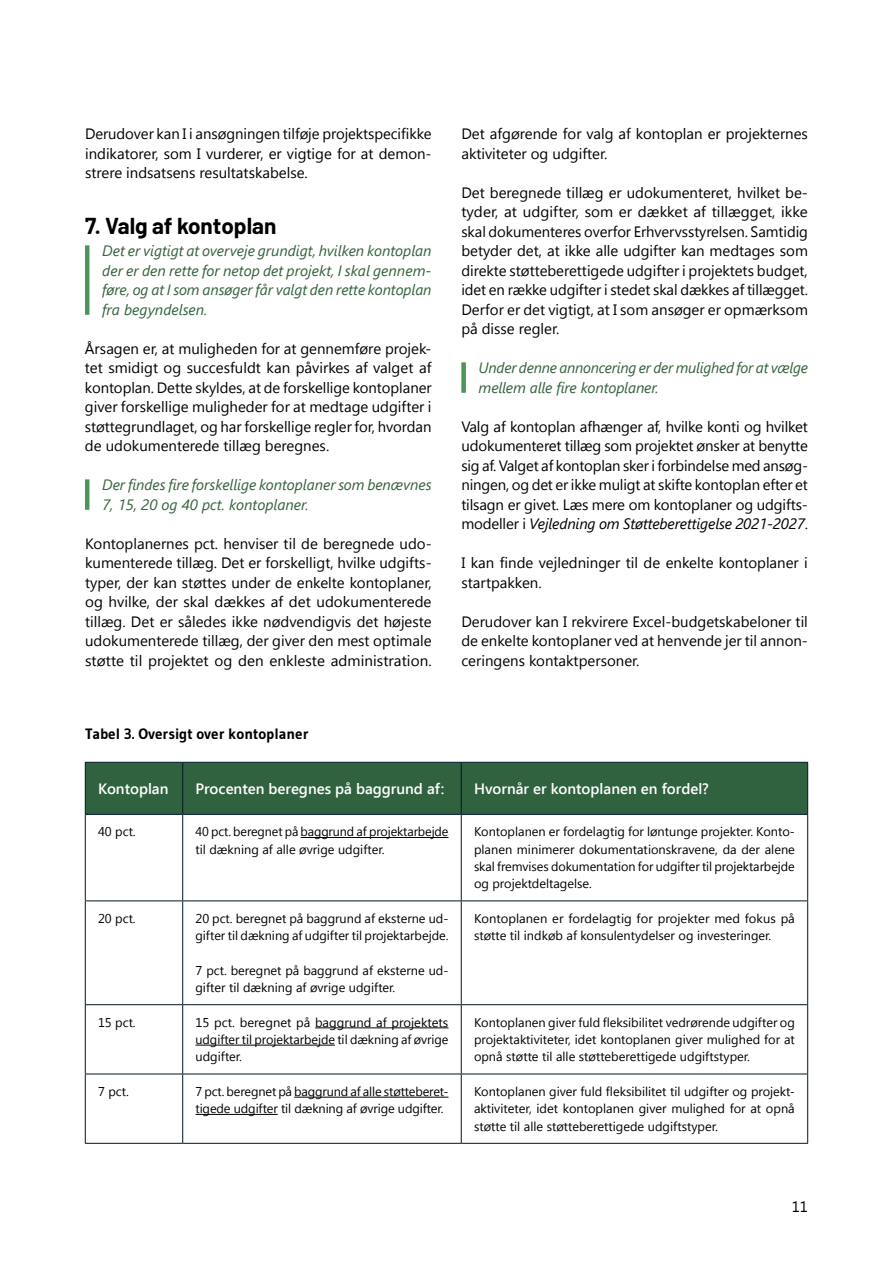
<style>
.page{position:relative;width:893px;height:1263px;background:#fff}
.page>*{position:absolute;margin:0;border:0;box-sizing:border-box;transform-origin:0 0}
.mellemrubrik_1_linje{font:700 22.5px "Barlow";color:#000}
.brød{font:15px/19.5px "Segoe UI";color:#000;text-align:justify}
.brød-2{font:italic 15px/19.5px "Segoe UI";letter-spacing:-.005em;color:#34633c}
.tabel_head_2{font:600 15px "Segoe UI";color:#fff}
.diagramheader{font:700 15px "Gudea";color:#000}
.tabel_txt{font:12.75px/17.2px "Segoe UI";color:#000}
.s1{font-style:italic}
</style>
<div class="page">
<div style="left:86px;top:763px;width:721px;height:51px;background:#30623f"></div>
<hr style="left:85px;top:900px;width:98px;height:1px;background:#011627">
<hr style="left:183px;top:900px;width:278px;height:1px;background:#011627">
<hr style="left:461px;top:900px;width:347px;height:1px;background:#011627">
<hr style="left:85px;top:1004px;width:98px;height:1px;background:#011627">
<hr style="left:183px;top:1004px;width:278px;height:1px;background:#011627">
<hr style="left:461px;top:1004px;width:347px;height:1px;background:#011627">
<hr style="left:85px;top:1073px;width:98px;height:1px;background:#011627">
<hr style="left:183px;top:1073px;width:278px;height:1px;background:#011627">
<hr style="left:461px;top:1073px;width:347px;height:1px;background:#011627">
<hr style="left:85px;top:815px;width:1px;height:85px;background:#011627">
<hr style="left:182px;top:815px;width:1px;height:85px;background:#011627">
<hr style="left:461px;top:815px;width:1px;height:85px;background:#011627">
<hr style="left:807px;top:815px;width:1px;height:85px;background:#011627">
<hr style="left:85px;top:901px;width:1px;height:103px;background:#011627">
<hr style="left:182px;top:901px;width:1px;height:103px;background:#011627">
<hr style="left:461px;top:901px;width:1px;height:103px;background:#011627">
<hr style="left:807px;top:901px;width:1px;height:103px;background:#011627">
<hr style="left:85px;top:1005px;width:1px;height:68px;background:#011627">
<hr style="left:182px;top:1005px;width:1px;height:68px;background:#011627">
<hr style="left:461px;top:1005px;width:1px;height:68px;background:#011627">
<hr style="left:807px;top:1005px;width:1px;height:68px;background:#011627">
<hr style="left:85px;top:1074px;width:1px;height:69px;background:#011627">
<hr style="left:182px;top:1074px;width:1px;height:69px;background:#011627">
<hr style="left:461px;top:1074px;width:1px;height:69px;background:#011627">
<hr style="left:807px;top:1074px;width:1px;height:69px;background:#011627">
<hr style="left:85px;top:1143px;width:98px;height:1px;background:#011627">
<hr style="left:183px;top:1143px;width:278px;height:1px;background:#011627">
<hr style="left:461px;top:1143px;width:347px;height:1px;background:#011627">
<hr style="left:85px;top:762px;width:98px;height:1px;background:#011627">
<hr style="left:85px;top:763px;width:1px;height:51px;background:#011627">
<hr style="left:183px;top:762px;width:278px;height:1px;background:#011627">
<hr style="left:182px;top:763px;width:1px;height:51px;background:#011627">
<hr style="left:461px;top:762px;width:347px;height:1px;background:#011627">
<hr style="left:461px;top:763px;width:1px;height:51px;background:#011627">
<hr style="left:807px;top:763px;width:1px;height:51px;background:#011627">
<hr style="left:85px;top:814px;width:98px;height:1px;background:#011627">
<hr style="left:183px;top:814px;width:278px;height:1px;background:#011627">
<hr style="left:461px;top:814px;width:347px;height:1px;background:#011627">
<hr style="left:301px;top:837px;width:147px;height:1px;background:#000">
<hr style="left:315px;top:1027px;width:133px;height:1px;background:#000">
<hr style="left:195px;top:1045px;width:140px;height:1px;background:#000">
<hr style="left:294px;top:1097px;width:154px;height:1px;background:#000">
<hr style="left:195px;top:1114px;width:83px;height:1px;background:#000">
<hr style="left:85px;top:245px;width:4px;height:70px;background:#4b965c">
<hr style="left:85px;top:479px;width:4px;height:31px;background:#4b965c">
<div style="left:461px;top:362px;width:5px;height:31px;background:#4b965c"></div>
<p class="brød" style="left:85px;top:124px;width:348px">Derudover kan I i ansøgningen tilføje projektspecifikke indikatorer, som I vurderer, er vigtige for at demon&shy;strere indsatsens resultatskabelse.</p>
<h1 class="mellemrubrik_1_linje" style="left:85px;top:209px;width:193px">7. Valg af kontoplan</h1>
<p class="brød-2" style="left:102px;top:241px;width:331px;text-align:justify">Det er vigtigt at overveje grundigt, hvilken kontoplan der er den rette for netop det projekt, I skal gennem&shy;føre, og at I som ansøger får valgt den rette kontoplan fra begyndelsen.</p>
<p class="brød" style="left:85px;top:338px;width:348px">Årsagen er, at muligheden for at gennemføre projek&shy;tet smidigt og succesfuldt kan påvirkes af valget af kontoplan. Dette skyldes, at de forskellige kontoplaner giver forskellige muligheder for at medtage udgifter i støttegrundlaget, og har forskellige regler for, hvordan de udokumenterede tillæg beregnes.</p>
<p class="brød-2" style="left:102px;top:475px;width:331px">Der findes fire forskellige kontoplaner som benævnes<br>7, 15, 20 og 40 pct. kontoplaner.</p>
<p class="brød" style="left:85px;top:533px;width:348px;text-align:left">Kontoplanernes pct. henviser til de beregnede udo&shy;kumenterede tillæg. Det er forskelligt, hvilke udgifts&shy;typer, der kan støttes under de enkelte kontoplaner, og hvilke, der skal dækkes af det udokumenterede tillæg. Det er således ikke nødvendigvis det højeste udokumenterede tillæg, der giver den mest optimale støtte til projektet og den enkleste administration.</p>
<h2 class="diagramheader" style="left:85px;top:724px;width:225px">Tabel 3. Oversigt over kontoplaner</h2>
<p class="brød" style="left:461px;top:124px;width:348px">Det afgørende for valg af kontoplan er projekternes aktiviteter og udgifter.</p>
<p class="brød" style="left:461px;top:182px;width:348px">Det beregnede tillæg er udokumenteret, hvilket be&shy;tyder, at udgifter, som er dækket af tillægget, ikke skal dokumenteres overfor Erhvervsstyrelsen. Samtidig betyder det, at ikke alle udgifter kan medtages som direkte støtteberettigede udgifter i projektets budget, idet en række udgifter i stedet skal dækkes af tillægget.<br>Derfor er det vigtigt, at I som ansøger er opmærksom på disse regler.</p>
<p class="brød-2" style="left:479px;top:358px;width:331px">Under denne annoncering er der mulighed for at vælge mellem alle fire kontoplaner.</p>
<p class="brød" style="left:461px;top:416px;width:348px">Valg af kontoplan afhænger af, hvilke konti og hvilket udokumenteret tillæg som projektet ønsker at benytte sig af. Valget af kontoplan sker i forbindelse med ansøg&shy;ningen, og det er ikke muligt at skifte kontoplan efter et tilsagn er givet. Læs mere om kontoplaner og udgifts&shy;modeller i <span class="s1">Vejledning om Støtteberettigelse 2021-2027</span>.</p>
<p class="brød" style="left:461px;top:553px;width:348px">I kan finde vejledninger til de enkelte kontoplaner i startpakken.</p>
<p class="brød" style="left:461px;top:611px;width:348px">Derudover kan I rekvirere Excel-budgetskabeloner til de enkelte kontoplaner ved at henvende jer til annon&shy;ceringens kontaktpersoner.</p>
<p class="tabel_head_2" style="left:98px;top:778px;width:72px">Kontoplan</p>
<p class="tabel_head_2" style="left:195px;top:778px;width:250px">Procenten beregnes på baggrund af:</p>
<p class="tabel_head_2" style="left:474px;top:778px;width:236px">Hvornår er kontoplanen en fordel?</p>
<p class="tabel_txt" style="left:98px;top:823px;width:39px">40 pct.</p>
<p class="tabel_txt" style="left:195px;top:823px;width:255px">40 pct. beregnet på baggrund af projektarbejde til dækning af alle øvrige udgifter.</p>
<p class="tabel_txt" style="left:474px;top:823px;width:322px">Kontoplanen er fordelagtig for løntunge projekter. Konto&shy;planen minimerer dokumentationskravene, da der alene skal fremvises dokumentation for udgifter til projektarbejde og projektdeltagelse.</p>
<p class="tabel_txt" style="left:98px;top:909px;width:39px">20 pct.</p>
<p class="tabel_txt" style="left:195px;top:909px;width:255px">20 pct. beregnet på baggrund af eksterne ud&shy;gifter til dækning af udgifter til projektarbejde.</p>
<p class="tabel_txt" style="left:195px;top:961px;width:254px">7 pct. beregnet på baggrund af eksterne ud&shy;gifter til dækning af øvrige udgifter.</p>
<p class="tabel_txt" style="left:474px;top:909px;width:322px">Kontoplanen er fordelagtig for projekter med fokus på støtte til indkøb af konsulentydelser og investeringer.</p>
<p class="tabel_txt" style="left:98px;top:1013px;width:39px">15 pct.</p>
<p class="tabel_txt" style="left:195px;top:1013px;width:254px;text-align:justify">15 pct. beregnet på baggrund af projektets udgifter til projektarbejde til dækning af øvrige udgifter.</p>
<p class="tabel_txt" style="left:474px;top:1013px;width:322px;text-align:justify">Kontoplanen giver fuld fleksibilitet vedrørende udgifter og projektaktiviteter, idet kontoplanen giver mulighed for at opnå støtte til alle støtteberettigede udgiftstyper.</p>
<p class="tabel_txt" style="left:98px;top:1082px;width:32px">7 pct.</p>
<p class="tabel_txt" style="left:195px;top:1082px;width:254px">7 pct. beregnet på baggrund af alle støtteberet&shy;tigede udgifter til dækning af øvrige udgifter.</p>
<p class="tabel_txt" style="left:474px;top:1082px;width:322px">Kontoplanen giver fuld fleksibilitet til udgifter og projekt&shy;aktiviteter, idet kontoplanen giver mulighed for at opnå støtte til alle støtteberettigede udgiftstyper.</p>
<p class="brød" style="left:792px;top:1196px;width:18px">11</p>
</div>
